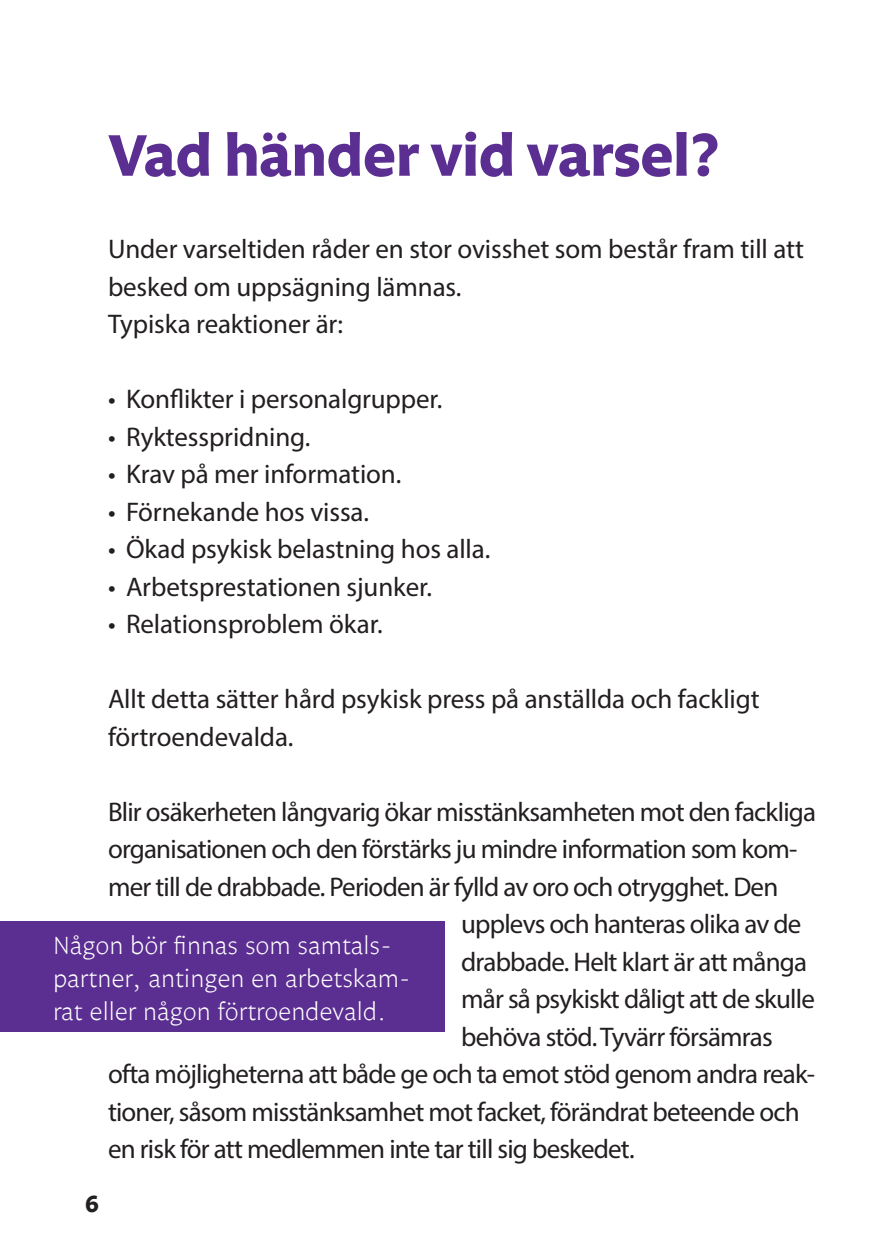
<style>
.page{position:relative;width:893px;height:1259px;background:#fff}
.page>*{position:absolute;margin:0;border:0;box-sizing:border-box;transform-origin:0 0}
.t1{font:700 60px "Legato";letter-spacing:-.01em;color:#5b2e91}
.t2{font:27px "Myriad Pro";letter-spacing:-.03em;color:#231f20}
.t3{font:27px/37.5px "Myriad Pro";letter-spacing:-.005em;color:#231f20}
.t4{font:300 25.5px/33px "Legato";letter-spacing:-.005em;color:#fff}
.t5{font:700 24px "Legato";color:#231f20}
</style>
<div class="page">
<div style="left:0;top:921px;width:444px;height:111px;background:#5b2e91"></div>
<h1 class="t1" style="left:108px;top:120px;width:613px">Vad händer vid varsel?</h1>
<p class="t3" style="left:108px;top:230px;width:697px">Under varseltiden råder en stor ovisshet som består fram till att besked om uppsägning lämnas.<br>Typiska reaktioner är:</p>
<p class="t3" style="left:108px;top:380px;width:336px">• Konflikter i personalgrupper.</p>
<p class="t3" style="left:108px;top:417px;width:204px">• Ryktesspridning.</p>
<p class="t3" style="left:108px;top:455px;width:295px">• Krav på mer information.</p>
<p class="t3" style="left:108px;top:492px;width:263px">• Förnekande hos vissa.</p>
<p class="t3" style="left:108px;top:530px;width:384px">• Ökad psykisk belastning hos alla.</p>
<p class="t3" style="left:108px;top:567px;width:325px">• Arbetsprestationen sjunker.</p>
<p class="t3" style="left:108px;top:605px;width:276px">• Relationsproblem ökar.</p>
<p class="t3" style="left:108px;top:680px;width:653px">Allt detta sätter hård psykisk press på anställda och fackligt förtroendevalda.</p>
<p class="t2" style="left:108px;top:795px;width:710px">Blir osäkerheten långvarig ökar misstänksamheten mot den fackliga</p>
<p class="t2" style="left:108px;top:832px;width:691px">organisationen och den förstärks ju mindre information som kom-</p>
<p class="t2" style="left:108px;top:870px;width:672px">mer till de drabbade. Perioden är fylld av oro och otrygghet. Den</p>
<p class="t2" style="left:461px;top:907px;width:342px">upplevs och hanteras olika av de</p>
<p class="t2" style="left:461px;top:945px;width:348px">drabbade. Helt klart är att många</p>
<p class="t2" style="left:461px;top:982px;width:355px">mår så psykiskt dåligt att de skulle</p>
<p class="t2" style="left:461px;top:1020px;width:313px">behöva stöd. Tyvärr försämras</p>
<p class="t2" style="left:108px;top:1057px;width:708px">ofta möjligheterna att både ge och ta emot stöd genom andra reak-</p>
<p class="t2" style="left:108px;top:1095px;width:693px">tioner, såsom misstänksamhet mot facket, förändrat beteende och</p>
<p class="t2" style="left:108px;top:1132px;width:528px">en risk för att medlemmen inte tar till sig beskedet.</p>
<p class="t4" style="left:53px;top:930px;width:359px">Någon bör finnas som samtals&shy;partner, antingen en arbetskam&shy;rat eller någon förtroendevald.</p>
<p class="t5" style="left:85px;top:1190px;width:15px">6</p>
</div>
